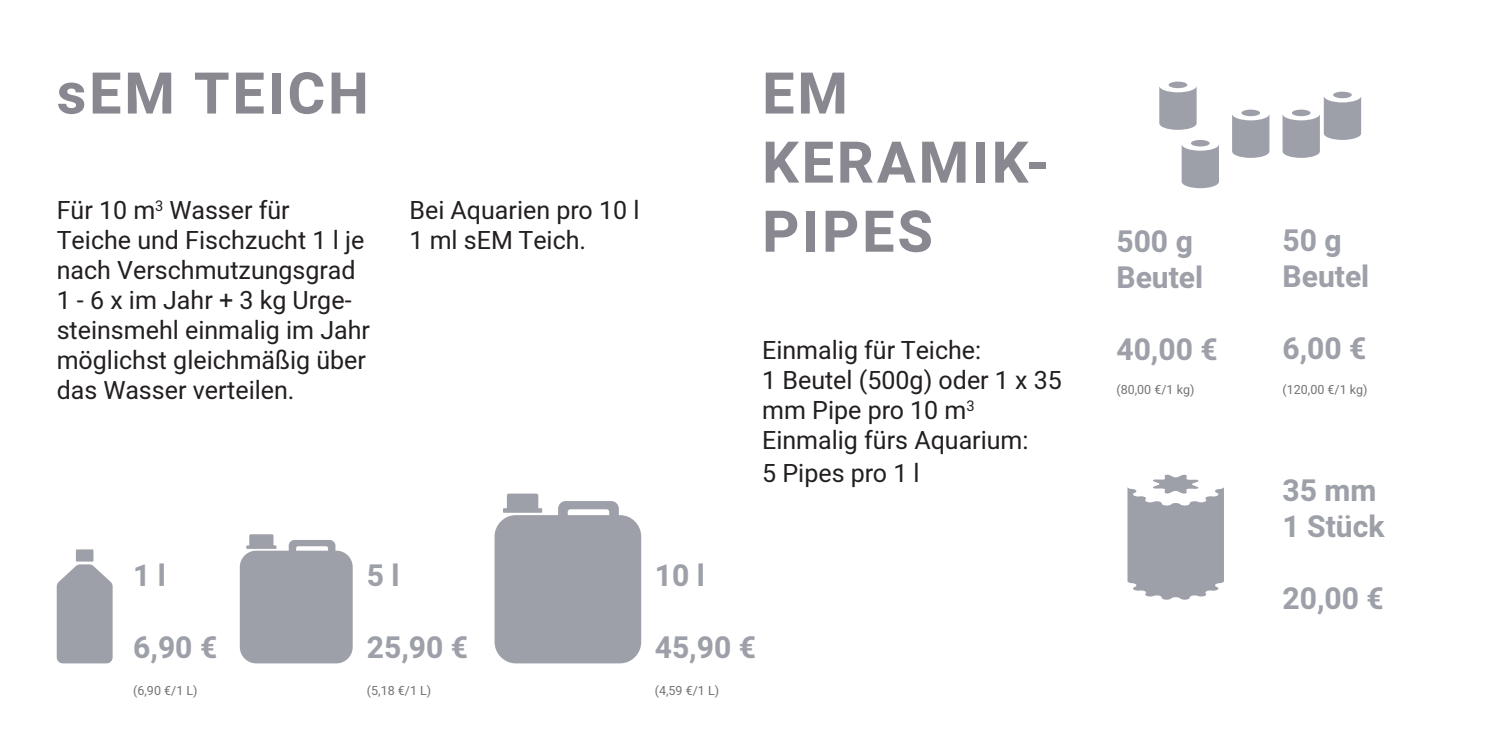
<style>
.page{position:relative;width:1489px;height:745px;background:#fff}
.page>*{position:absolute;margin:0;border:0;box-sizing:border-box;transform-origin:0 0}
.t1{font:700 57.5px/69px "Heebo";letter-spacing:.05em;color:#898790}
.t2{font:700 30px/36px "Heebo";color:#9ea0a9}
.t3{font:25px/30px "Heebo";color:#231f20}
.t4{font:12.5px "Heebo";color:#737174}
</style>
<div class="page">
<div style="left:1190px;top:140px;width:19px;height:6px;background:#9ea0a9;border-radius:50%"></div>
<svg style="left:1181px;top:144px;width:37px;height:44px;background:#abadb5"></svg>
<div style="left:1241px;top:109px;width:18px;height:7px;background:#9ea0a9;border-radius:50%"></div>
<svg style="left:1232px;top:114px;width:37px;height:44px;background:#aaacb4"></svg>
<div style="left:1168px;top:81px;width:19px;height:7px;background:#9ea0a9;border-radius:50%"></div>
<svg style="left:1159px;top:86px;width:37px;height:44px;background:#abadb4"></svg>
<div style="left:1332px;top:92px;width:19px;height:6px;background:#9ea0a9;border-radius:50%"></div>
<svg style="left:1282px;top:96px;width:78px;height:62px"></svg>
<div style="left:76px;top:549px;width:17px;height:12px;background:#9ea0a9"></div>
<svg style="left:57px;top:564px;width:56px;height:99px;background:#a6a8b0"></svg>
<svg style="left:240px;top:534px;width:113px;height:129px;background:#a7a9b1"></svg>
<svg style="left:494px;top:493px;width:147px;height:170px;background:#a8a9b2"></svg>
<svg style="left:1127px;top:474px;width:96px;height:126px"></svg>
<h1 class="t1" style="left:57px;top:60px;width:313px">sEM TEICH</h1>
<p class="t3" style="left:57px;top:195px;width:315px">Für 10 m<sup>3</sup> Wasser für<br>Teiche und Fischzucht 1 l je nach Verschmutzungsgrad<br>1 - 6 x im Jahr + 3 kg Urge&shy;steinsmehl einmalig im Jahr möglichst gleichmäßig über das Wasser verteilen.</p>
<p class="t3" style="left:409px;top:195px;width:231px">Bei Aquarien pro 10 l<br>1 ml sEM Teich.</p>
<h1 class="t1" style="left:762px;top:60px;width:289px">EM<br>KERAMIK-<br>PIPES</h1>
<p class="t3" style="left:762px;top:335px;width:301px">Einmalig für Teiche:<br>1 Beutel (500g) oder 1 x 35 mm Pipe pro 10 m<sup>3<br></sup>Einmalig fürs Aquarium:</p>
<p class="t3" style="left:762px;top:458px;width:159px">5 Pipes pro 1 l</p>
<p class="t2" style="left:133px;top:558px;width:34px">1 l</p>
<p class="t2" style="left:133px;top:630px;width:86px">6,90 €</p>
<p class="t2" style="left:367px;top:558px;width:34px">5 l</p>
<p class="t2" style="left:367px;top:630px;width:103px">25,90 €</p>
<p class="t2" style="left:654px;top:558px;width:52px">10 l</p>
<p class="t2" style="left:654px;top:630px;width:103px">45,90 €</p>
<p class="t4" style="left:133px;top:681px;width:66px">(6,90 €/1 L)</p>
<p class="t4" style="left:367px;top:681px;width:66px">(5,18 €/1 L)</p>
<p class="t4" style="left:654px;top:681px;width:66px">(4,59 €/1 L)</p>
<p class="t2" style="left:1116px;top:224px;width:88px">500 g<br>Beutel</p>
<p class="t2" style="left:1116px;top:332px;width:103px">40,00 €</p>
<p class="t2" style="left:1282px;top:223px;width:88px">50 g<br>Beutel</p>
<p class="t2" style="left:1282px;top:331px;width:86px">6,00 €</p>
<p class="t4" style="left:1116px;top:381px;width:79px">(80,00 €/1 kg)</p>
<p class="t4" style="left:1282px;top:381px;width:87px">(120,00 €/1 kg)</p>
<p class="t2" style="left:1282px;top:472px;width:104px">35 mm<br>1 Stück</p>
<p class="t2" style="left:1282px;top:580px;width:103px">20,00 €</p>
</div>
